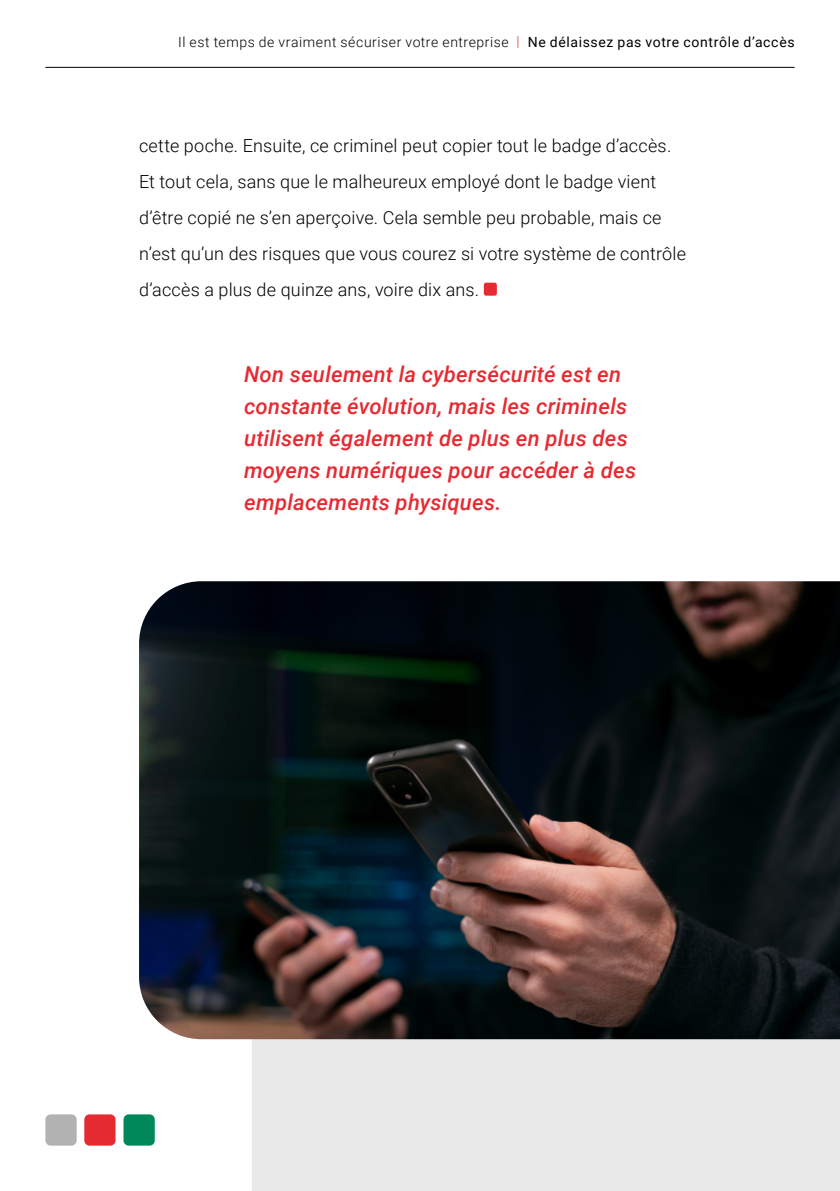
<style>
.page{position:relative;width:840px;height:1191px;background:#fff}
.page>*{position:absolute;margin:0;border:0;box-sizing:border-box;transform-origin:0 0}
.t1{font:italic 500 22px/32px "Roboto";letter-spacing:.01em;color:#e62a32}
.t2{font:300 18px/36px "Roboto";letter-spacing:.01em;color:#000}
.t3{font:300 14px "Roboto";letter-spacing:.04em;color:#000}
.s1{color:#e62a32}
.s2{font-weight:400}
</style>
<div class="page">
<hr style="left:45px;top:67px;width:749px;height:1px;background:#000">
<div style="left:252px;top:1039px;width:587px;height:152px;background:#e9e9e9"></div>
<div style="left:123px;top:1114px;width:32px;height:31px;background:#00885b;border-radius:5px"></div>
<div style="left:84px;top:1114px;width:31px;height:31px;background:#e62a32;border-radius:5px"></div>
<div style="left:45px;top:1114px;width:32px;height:31px;background:#b3b2b2;border-radius:5px"></div>
<div style="left:483px;top:283px;width:13px;height:13px;background:#e62a32;border-radius:2px"></div>
<img style="left:139px;top:581px;width:700px;height:458px">
<p class="t3" style="left:178px;top:32px;width:617px">Il est temps de vraiment sécuriser votre entreprise <span class="s1">|</span> <span class="s2">Ne délaissez pas votre contrôle d’accès</span></p>
<p class="t2" style="left:139px;top:127px;width:548px">cette poche. Ensuite, ce criminel peut copier tout le badge d’accès.<br>Et tout cela, sans que le malheureux employé dont le badge vient d’être copié ne s’en aperçoive. Cela semble peu probable, mais ce n’est qu’un des risques que vous courez si votre système de contrôle d’accès a plus de quinze ans, voire dix ans.</p>
<p class="t1" style="left:244px;top:357px;width:393px">Non seulement la cybersécurité est en constante évolution, mais les criminels utilisent également de plus en plus des moyens numériques pour accéder à des emplacements physiques.</p>
</div>
